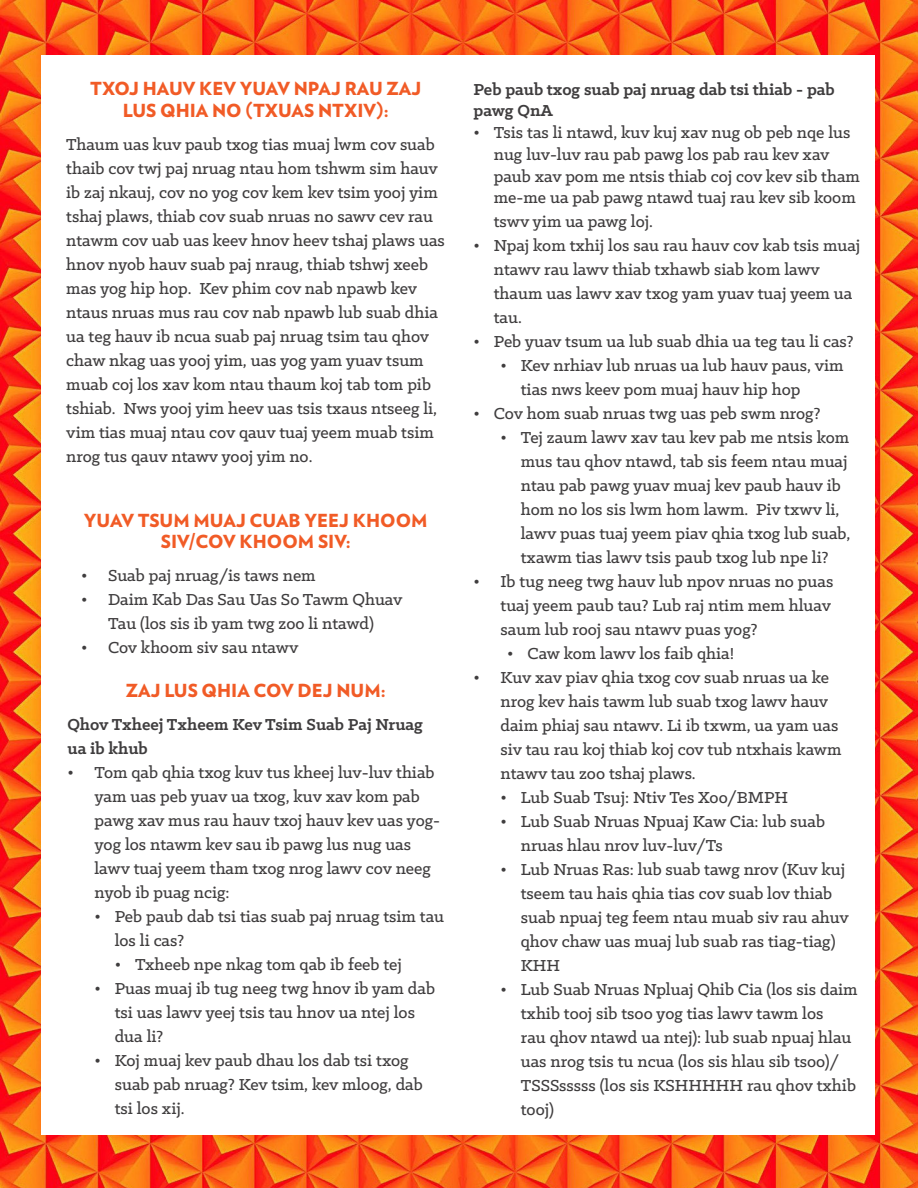
<style>
.page{position:relative;width:918px;height:1188px;background:#fff}
.page>*{position:absolute;margin:0;border:0;box-sizing:border-box;transform-origin:0 0}
.t1{font:500 18px/24px "Klinic Slab";color:#3f3d3e}
.t2{font:900 18px/21.6px "Verlag";color:#f15b26;text-align:center}
.t3{font:700 18px/21.8px "Klinic Slab";color:#3f3d3e}
</style>
<div class="page">
<img style="left:0;top:1px;width:918px;height:1187px">
<div style="left:41px;top:55px;width:833px;height:1080px;background:#fff"></div>
<p class="t2" style="left:90px;top:77px;width:333px">TXOJ HAUV KEV YUAV NPAJ RAU ZAJ</p>
<p class="t2" style="left:123px;top:99px;width:267px">LUS QHIA NO (TXUAS NTXIV):</p>
<p class="t1" style="left:66px;top:132px;width:380px">Thaum uas kuv paub txog tias muaj lwm cov suab thaib cov twj paj nruag ntau hom tshwm sim hauv ib zaj nkauj, cov no yog cov kem kev tsim yooj yim tshaj plaws, thiab cov suab nruas no sawv cev rau ntawm cov uab uas keev hnov heev tshaj plaws uas hnov nyob hauv suab paj nraug, thiab tshwj xeeb mas yog hip hop. Kev phim cov nab npawb kev ntaus nruas mus rau cov nab npawb lub suab dhia ua teg hauv ib ncua suab paj nruag tsim tau qhov chaw nkag uas yooj yim, uas yog yam yuav tsum muab coj los xav kom ntau thaum koj tab tom pib tshiab. Nws yooj yim heev uas tsis txaus ntseeg li, vim tias muaj ntau cov qauv tuaj yeem muab tsim nrog tus qauv ntawv yooj yim no.</p>
<p class="t2" style="left:84px;top:509px;width:345px">YUAV TSUM MUAJ CUAB YEEJ KHOOM<br>SIV/COV KHOOM SIV:</p>
<p class="t1" style="left:81px;top:563px;width:236px">• Suab paj nruag/is taws nem</p>
<p class="t1" style="left:81px;top:587px;width:323px;text-align:center">• Daim Kab Das Sau Uas So Tawm Qhuav<br>Tau (los sis ib yam twg zoo li ntawd)</p>
<p class="t1" style="left:81px;top:635px;width:219px">• Cov khoom siv sau ntawv</p>
<p class="t2" style="left:126px;top:679px;width:261px">ZAJ LUS QHIA COV DEJ NUM:</p>
<p class="t3" style="left:68px;top:712px;width:357px;line-height:24px">Qhov Txheej Txheem Kev Tsim Suab Paj Nruag ua ib khub</p>
<p class="t1" style="left:94px;top:760px;width:347px;text-indent:-27px">• Tom qab qhia txog kuv tus kheej luv-luv thiab yam uas peb yuav ua txog, kuv xav kom pab pawg xav mus rau hauv txoj hauv kev uas yog&shy;yog los ntawm kev sau ib pawg lus nug uas lawv tuaj yeem tham txog nrog lawv cov neeg nyob ib puag ncig:</p>
<p class="t1" style="left:115px;top:904px;width:331px;text-indent:-20px">• Peb paub dab tsi tias suab paj nruag tsim tau los li cas?</p>
<p class="t1" style="left:115px;top:952px;width:289px">• Txheeb npe nkag tom qab ib feeb tej</p>
<p class="t1" style="left:115px;top:976px;width:322px;text-indent:-20px">• Puas muaj ib tug neeg twg hnov ib yam dab tsi uas lawv yeej tsis tau hnov ua ntej los dua li?</p>
<p class="t1" style="left:115px;top:1048px;width:310px;text-indent:-20px">• Koj muaj kev paub dhau los dab tsi txog suab pab nruag? Kev tsim, kev mloog, dab tsi los xij.</p>
<p class="t3" style="left:474px;top:78px;width:363px">Peb paub txog suab paj nruag dab tsi thiab - pab pawg QnA</p>
<p class="t1" style="left:494px;top:121px;width:368px;line-height:21.8px;text-indent:-20px">• Tsis tas li ntawd, kuv kuj xav nug ob peb nqe lus nug luv-luv rau pab pawg los pab rau kev xav paub xav pom me ntsis thiab coj cov kev sib tham me-me ua pab pawg ntawd tuaj rau kev sib koom</p>
<p class="t1" style="left:494px;top:209px;width:161px">tswv yim ua pawg loj.</p>
<p class="t1" style="left:494px;top:233px;width:368px;text-indent:-20px">• Npaj kom txhij los sau rau hauv cov kab tsis muaj ntawv rau lawv thiab txhawb siab kom lawv thaum uas lawv xav txog yam yuav tuaj yeem ua tau.</p>
<p class="t1" style="left:474px;top:329px;width:382px">• Peb yuav tsum ua lub suab dhia ua teg tau li cas?</p>
<p class="t1" style="left:521px;top:353px;width:324px;text-indent:-20px">• Kev nrhiav lub nruas ua lub hauv paus, vim tias nws keev pom muaj hauv hip hop</p>
<p class="t1" style="left:474px;top:401px;width:348px">• Cov hom suab nruas twg uas peb swm nrog?</p>
<p class="t1" style="left:521px;top:425px;width:331px;text-indent:-20px">• Tej zaum lawv xav tau kev pab me ntsis kom mus tau qhov ntawd, tab sis feem ntau muaj ntau pab pawg yuav muaj kev paub hauv ib hom no los sis lwm hom lawm. Piv txwv li, lawv puas tuaj yeem piav qhia txog lub suab, txawm tias lawv tsis paub txog lub npe li?</p>
<p class="t1" style="left:501px;top:569px;width:334px;text-indent:-27px">• Ib tug neeg twg hauv lub npov nruas no puas tuaj yeem paub tau? Lub raj ntim mem hluav saum lub rooj sau ntawv puas yog?</p>
<p class="t1" style="left:507px;top:641px;width:228px">• Caw kom lawv los faib qhia!</p>
<p class="t1" style="left:501px;top:665px;width:343px;text-indent:-27px">• Kuv xav piav qhia txog cov suab nruas ua ke nrog kev hais tawm lub suab txog lawv hauv daim phiaj sau ntawv. Li ib txwm, ua yam uas siv tau rau koj thiab koj cov tub ntxhais kawm ntawv tau zoo tshaj plaws.</p>
<p class="t1" style="left:501px;top:785px;width:289px">• Lub Suab Tsuj: Ntiv Tes Xoo/BMPH</p>
<p class="t1" style="left:521px;top:809px;width:306px;text-indent:-20px">• Lub Suab Nruas Npuaj Kaw Cia: lub suab nruas hlau nrov luv-luv/Ts</p>
<p class="t1" style="left:521px;top:857px;width:330px;text-indent:-20px">• Lub Nruas Ras: lub suab tawg nrov (Kuv kuj tseem tau hais qhia tias cov suab lov thiab suab npuaj teg feem ntau muab siv rau ahuv qhov chaw uas muaj lub suab ras tiag-tiag)<br>KHH</p>
<p class="t1" style="left:521px;top:977px;width:338px;text-indent:-20px">• Lub Suab Nruas Npluaj Qhib Cia (los sis daim txhib tooj sib tsoo yog tias lawv tawm los<br>rau qhov ntawd ua ntej): lub suab npuaj hlau uas nrog tsis tu ncua (los sis hlau sib tsoo)/ TSSSsssss (los sis KSHHHHH rau qhov txhib tooj)</p>
</div>
